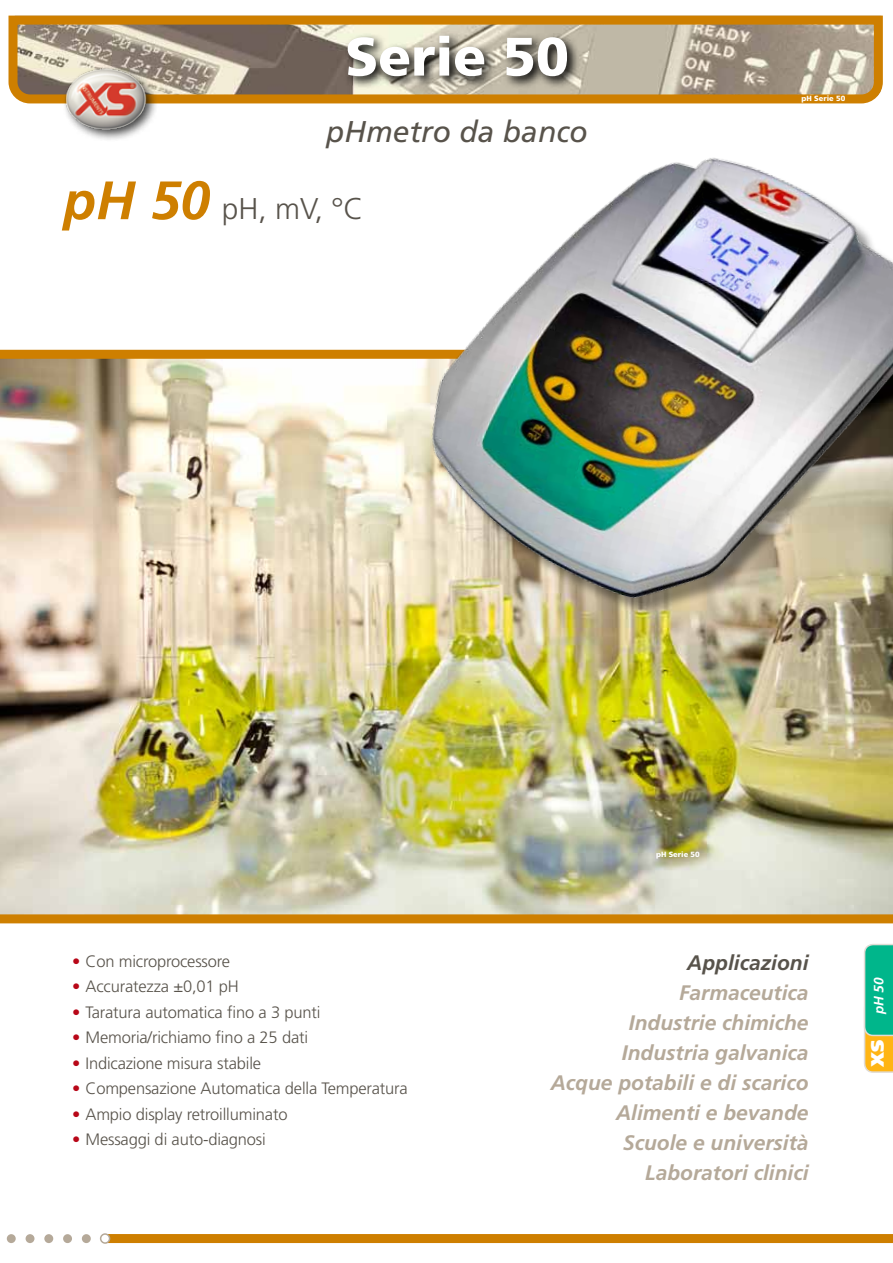
<style>
.page{position:relative;width:893px;height:1263px;background:#fff}
.page>*{position:absolute;margin:0;border:0;box-sizing:border-box;transform-origin:0 0}
.t1{font:900 54px "Frutiger LT Std";color:#fff}
.t2{font:italic 30px "Frutiger LT Std";color:#58534b}
.t3{font:300 30px "Frutiger LT Std";color:#58534b}
.t4{font:italic 700 21px/30px "Frutiger LT Std";color:#b5a999;text-align:right}
.t5{font:italic 700 21px "Frutiger LT Std";color:#58534b}
.t6{font:900 18px "Frutiger LT Std";color:#fff}
.t7{font:300 16.5px "Frutiger LT Std";letter-spacing:-.01em;color:#58534b}
.t8{font:italic 700 13.5px "Frutiger LT Std";color:#fff}
.t9{font:900 7.5px "Frutiger LT Std";color:#fff}
.s1{font-weight:700;font-style:italic;font-size:54px;color:#ce7f00}
.s2{color:#b80718}
</style>
<div class="page">
<img style="left:0;top:359px;width:893px;height:555px">
<div style="left:82px;top:1234px;width:9px;height:9px;background:#b5a999;border-radius:50%"></div>
<div style="left:63px;top:1234px;width:9px;height:9px;background:#b5a999;border-radius:50%"></div>
<div style="left:44px;top:1234px;width:9px;height:9px;background:#b5a999;border-radius:50%"></div>
<div style="left:26px;top:1234px;width:8px;height:9px;background:#b5a999;border-radius:50%"></div>
<div style="left:7px;top:1234px;width:9px;height:9px;background:#b5a999;border-radius:50%"></div>
<div style="left:105px;top:1234px;width:788px;height:9px;background:#ce7f00"></div>
<div style="left:101px;top:1234px;width:9px;height:9px;background:#fff;border-radius:50%"></div>
<div style="left:100px;top:1233px;width:10px;height:11px;border:2px solid #b5a999;border-radius:50%"></div>
<svg style="left:863px;top:944px;width:30px;height:129px;background:#5bbb77"></svg>
<div style="left:0;top:350px;width:893px;height:9px;background:#ce7f00"></div>
<div style="left:0;top:914px;width:893px;height:9px;background:#ce7f00"></div>
<svg style="left:9px;top:16px;width:874px;height:87px;background:#b29870"></svg>
<div style="left:62px;top:64px;width:97px;height:78px;background:#000;opacity:.75"></div>
<img style="left:58px;top:53px;width:94px;height:89px">
<svg style="left:343px;top:31px;width:238px;height:59px;background:#959184"></svg>
<img style="left:391px;top:96px;width:502px;height:556px">
<h1 class="t1" style="left:345px;top:24px;width:225px">Serie 50</h1>
<h2 class="t2" style="left:326px;top:114px;width:263px">pHmetro da banco</h2>
<h2 class="t3" style="left:63px;top:192px;width:302px"><span class="s1">pH 50</span> pH, mV, °C</h2>
<p class="t9" style="left:801px;top:94px;width:45px">pH Serie 50</p>
<p class="t7" style="left:72px;top:952px;width:160px"><span class="s2">•</span> Con microprocessore</p>
<p class="t7" style="left:72px;top:977px;width:168px"><span class="s2">•</span> Accuratezza ±0,01 pH</p>
<p class="t7" style="left:72px;top:1003px;width:250px"><span class="s2">•</span> Taratura automatica fino a 3 punti</p>
<p class="t7" style="left:72px;top:1028px;width:238px"><span class="s2">•</span> Memoria/richiamo fino a 25 dati</p>
<p class="t7" style="left:72px;top:1054px;width:191px"><span class="s2">•</span> Indicazione misura stabile</p>
<p class="t7" style="left:72px;top:1079px;width:337px"><span class="s2">•</span> Compensazione Automatica della Temperatura</p>
<p class="t7" style="left:72px;top:1105px;width:217px"><span class="s2">•</span> Ampio display retroilluminato</p>
<p class="t7" style="left:72px;top:1130px;width:195px"><span class="s2">•</span> Messaggi di auto-diagnosi</p>
<p class="t9" style="left:656px;top:849px;width:45px">pH Serie 50</p>
<p class="t5" style="left:687px;top:950px;width:123px">Applicazioni</p>
<p class="t4" style="left:551px;top:978px;width:259px">Farmaceutica<br>Industrie chimiche<br>Industria galvanica<br>Acque potabili e di scarico<br>Alimenti e bevande<br>Scuole e università<br>Laboratori clinici</p>
<p class="t8" style="left:871px;top:1014px;width:38px;rotate:-90deg">pH 50</p>
<p class="t6" style="left:866px;top:1067px;width:29px;rotate:-90deg">XS</p>
</div>
